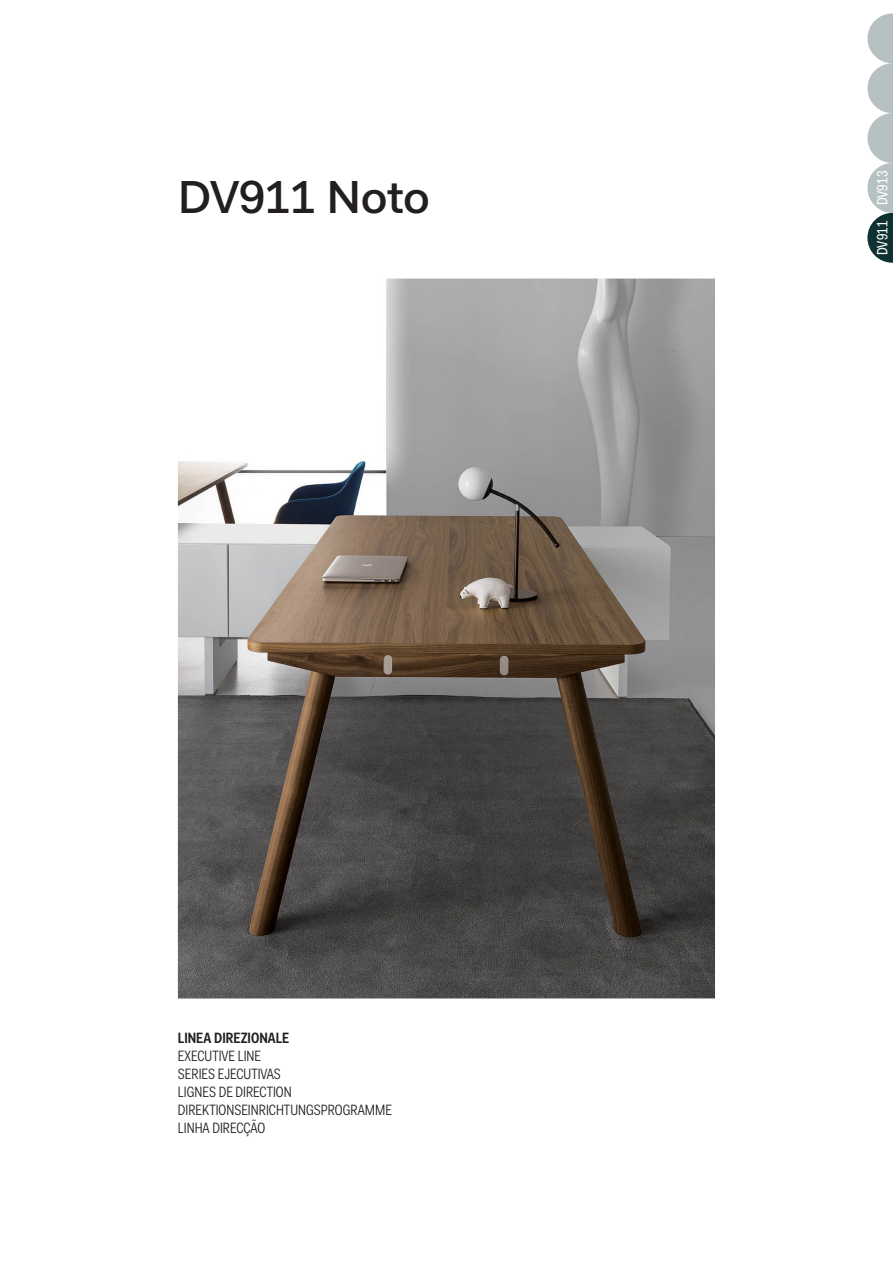
<style>
.page{position:relative;width:893px;height:1263px;background:#fff}
.page>*{position:absolute;margin:0;border:0;box-sizing:border-box;transform-origin:0 0}
.t1{font:500 46.5px "Fakt";letter-spacing:-.015em;color:#231f20}
.t2{font:15px "Fakt Con Blond";color:#231f20}
.t3{font:600 15px "Fakt Con";color:#231f20}
.t4{font:15px "Fakt Con";color:#fff}
</style>
<div class="page">
<svg style="left:867px;top:13px;width:26px;height:250px"></svg>
<img style="left:178px;top:279px;width:537px;height:719px">
<p class="t1" style="left:178px;top:168px;width:254px">DV911 Noto</p>
<p class="t3" style="left:178px;top:1028px;width:113px">LINEA DIREZIONALE</p>
<p class="t2" style="left:178px;top:1046px;width:85px">EXECUTIVE LINE</p>
<p class="t2" style="left:178px;top:1064px;width:105px">SERIES EJECUTIVAS</p>
<p class="t2" style="left:178px;top:1082px;width:115px">LIGNES DE DIRECTION</p>
<p class="t2" style="left:178px;top:1100px;width:216px">DIREKTIONSEINRICHTUNGSPROGRAMME</p>
<p class="t2" style="left:178px;top:1118px;width:89px">LINHA DIRECÇÃO</p>
<p class="t4" style="left:873px;top:205px;width:36px;rotate:-90deg">DV913</p>
<p class="t4" style="left:873px;top:255px;width:36px;rotate:-90deg">DV911</p>
</div>
